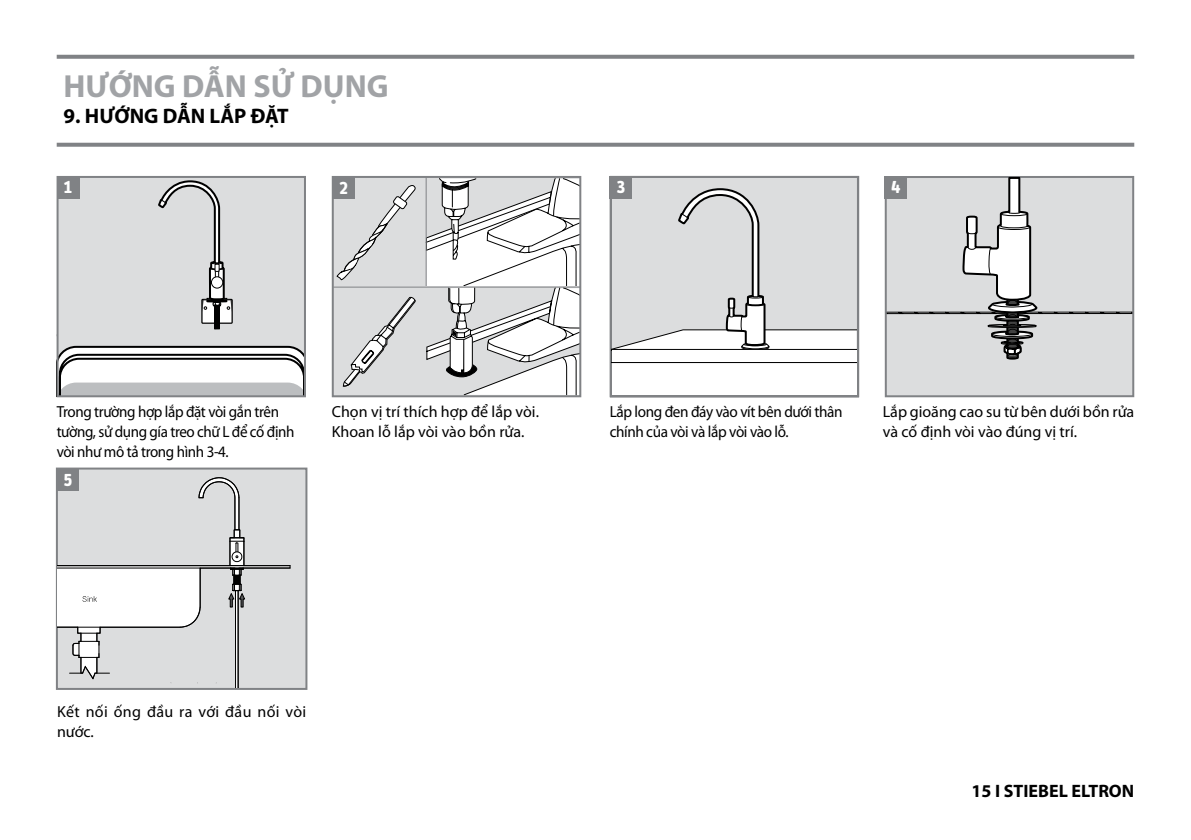
<style>
.page{position:relative;width:1191px;height:840px;background:#fff}
.page>*{position:absolute;margin:0;border:0;box-sizing:border-box;transform-origin:0 0}
.t1{font:700 32px "Myriad Pro";color:#a1a3a6}
.t2{font:700 21px "Myriad Pro";color:#000}
.t3{font:700 20px "STE Info Text";color:#fff}
.t4{font:700 18px "Myriad Pro";color:#000}
.t5{font:16px/20px "Myriad Pro";color:#000}
.t6{font:16px/20px "Myriad Pro";letter-spacing:-.025em;color:#000;scale:.94 1}
.t7{font:16px/20px "Myriad Pro";letter-spacing:-.025em;color:#000;scale:.95 1}
.t8{font:16px/20px "Myriad Pro";letter-spacing:.02em;color:#000}
</style>
<div class="page">
<svg style="left:57px;top:55px;width:1077px;height:4px;background:#87898c"></svg>
<svg style="left:57px;top:143px;width:1077px;height:4px;background:#888a8d"></svg>
<div style="left:57px;top:468px;width:249px;height:220px;background:#dcddde"></div>
<div style="left:56px;top:467px;width:251px;height:222px;border:2px solid #808285"></div>
<svg style="left:58px;top:565px;width:233px;height:122px"></svg>
<hr style="left:238px;top:590px;width:1px;height:97px;background:#010101">
<svg style="left:58px;top:477px;width:232px;height:206px"></svg>
<div style="left:885px;top:177px;width:248px;height:219px;background:#dcddde"></div>
<div style="left:884px;top:176px;width:250px;height:221px;border:2px solid #808285"></div>
<svg style="left:885px;top:176px;width:248px;height:184px"></svg>
<svg style="left:609px;top:175px;width:251px;height:223px;background:#bcbdbe"></svg>
<svg style="left:611px;top:187px;width:245px;height:208px"></svg>
<div style="left:58px;top:177px;width:247px;height:219px;background:#dcddde"></div>
<svg style="left:56px;top:345px;width:247px;height:51px;background:#cdcece"></svg>
<div style="left:57px;top:176px;width:249px;height:221px;border:2px solid #808285"></div>
<svg style="left:158px;top:180px;width:75px;height:149px"></svg>
<div style="left:211px;top:276px;width:12px;height:12px;background:#fff;border-radius:50%"></div>
<div style="left:211px;top:276px;width:12px;height:12px;border:1px solid #000;border-radius:50%"></div>
<div style="left:57px;top:176px;width:22px;height:22px;background:#808285"></div>
<div style="left:333px;top:177px;width:247px;height:110px;background:#dcddde"></div>
<svg style="left:336px;top:185px;width:80px;height:95px"></svg>
<div style="left:333px;top:286px;width:247px;height:110px;background:#dcddde"></div>
<svg style="left:425px;top:179px;width:153px;height:215px"></svg>
<svg style="left:343px;top:296px;width:73px;height:91px"></svg>
<hr style="left:333px;top:286px;width:247px;height:1px;background:#808285">
<div style="left:332px;top:176px;width:249px;height:221px;border:2px solid #808285"></div>
<div style="left:332px;top:176px;width:23px;height:23px;background:#808285"></div>
<div style="left:609px;top:176px;width:23px;height:22px;background:#808285"></div>
<div style="left:884px;top:176px;width:23px;height:22px;background:#808285"></div>
<div style="left:57px;top:468px;width:22px;height:22px;background:#808285"></div>
<h1 class="t1" style="left:63px;top:65px;width:326px">HƯỚNG DẪN SỬ DỤNG</h1>
<h2 class="t2" style="left:63px;top:102px;width:227px">9. HƯỚNG DẪN LẮP ĐẶT</h2>
<p class="t3" style="left:63px;top:175px;width:11px">1</p>
<p class="t3" style="left:339px;top:175px;width:10px">2</p>
<p class="t3" style="left:616px;top:175px;width:10px">3</p>
<p class="t3" style="left:891px;top:175px;width:10px">4</p>
<p class="t6" style="left:57px;top:400px;width:254px">Trong trường hợp lắp đặt vòi gắn trên tường, sử dụng gía treo chữ L để cố định vòi như mô tả trong hình 3-4.</p>
<p class="t3" style="left:63px;top:467px;width:10px">5</p>
<p class="t5" style="left:332px;top:400px;width:209px">Chọn vị trí thích hợp để lắp vòi.<br>Khoan lỗ lắp vòi vào bồn rửa.</p>
<p class="t7" style="left:609px;top:400px;width:247px">Lắp long đen đáy vào vít bên dưới thân chính của vòi và lắp vòi vào lỗ.</p>
<p class="t5" style="left:882px;top:400px;width:253px">Lắp gioăng cao su từ bên dưới bồn rửa và cố định vòi vào đúng vị trí.</p>
<p class="t8" style="left:57px;top:701px;width:251px">Kết nối ống đầu ra với đầu nối vòi nước.</p>
<p class="t4" style="left:971px;top:778px;width:164px">15 I STIEBEL ELTRON</p>
</div>
